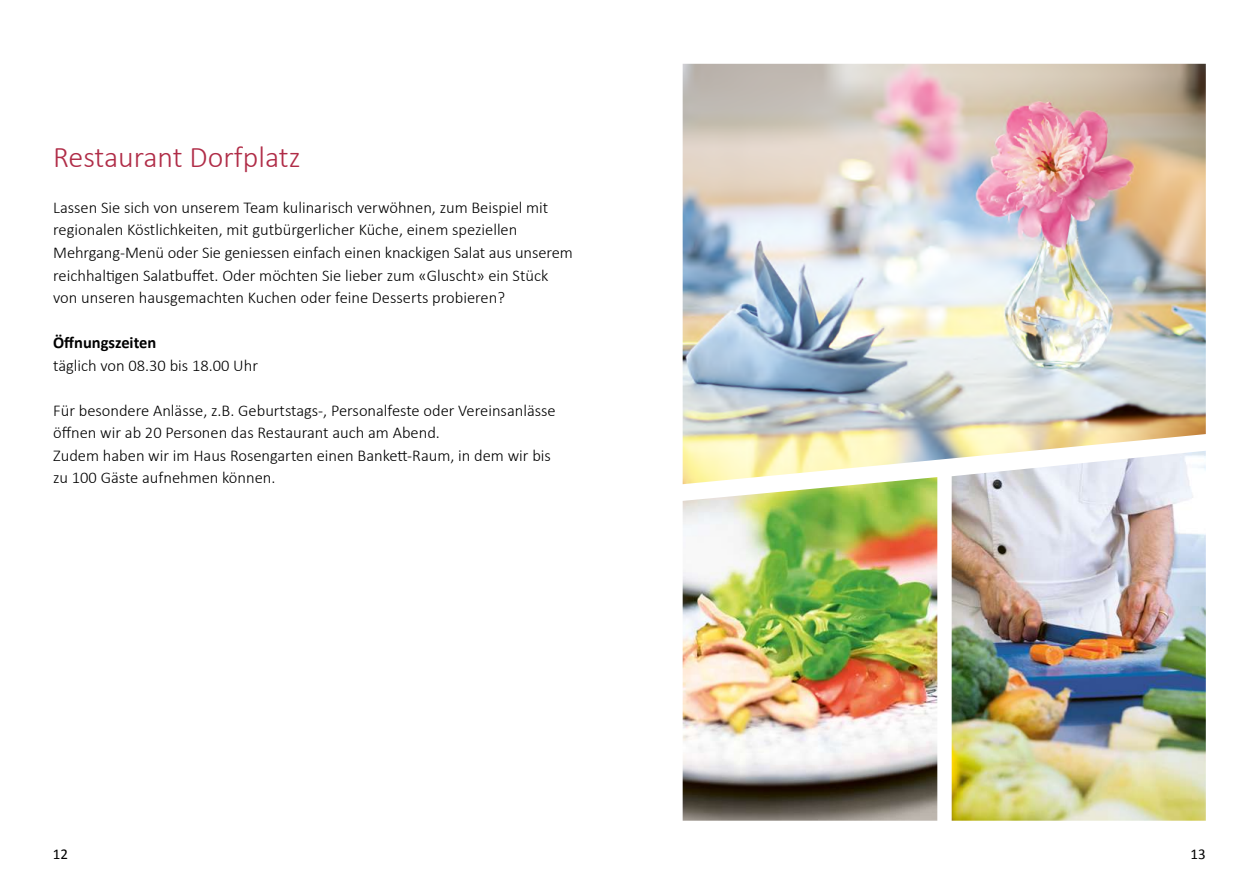
<style>
.page{position:relative;width:1259px;height:893px;background:#fff}
.page>*{position:absolute;margin:0;border:0;box-sizing:border-box;transform-origin:0 0}
.t1{font:300 30px "Calibri";color:#b02c47}
.t2{font:300 16.5px/22.5px "Calibri";color:#000}
.t3{font:700 16.5px "Calibri";color:#000}
.t4{font:15px "Calibri";color:#000}
</style>
<div class="page">
<img style="left:682px;top:64px;width:523px;height:420px">
<img style="left:682px;top:477px;width:255px;height:344px">
<img style="left:951px;top:451px;width:254px;height:370px">
<h1 class="t1" style="left:53px;top:139px;width:249px">Restaurant Dorfplatz</h1>
<p class="t2" style="left:53px;top:196px;width:521px">Lassen Sie sich von unserem Team kulinarisch verwöhnen, zum Beispiel mit regionalen Köstlichkeiten, mit gutbürgerlicher Küche, einem speziellen Mehrgang-Menü oder Sie geniessen einfach einen knackigen Salat aus unserem reichhaltigen Salatbuffet. Oder möchten Sie lieber zum «Gluscht» ein Stück von unseren hausgemachten Kuchen oder feine Desserts probieren?</p>
<p class="t3" style="left:53px;top:332px;width:105px">Öffnungszeiten</p>
<p class="t2" style="left:53px;top:354px;width:206px">täglich von 08.30 bis 18.00 Uhr</p>
<p class="t2" style="left:53px;top:399px;width:504px">Für besondere Anlässe, z.B. Geburtstags-, Personalfeste oder Vereinsanlässe öffnen wir ab 20 Personen das Restaurant auch am Abend.<br>Zudem haben wir im Haus Rosengarten einen Bankett-Raum, in dem wir bis zu 100 Gäste aufnehmen können.</p>
<p class="t4" style="left:53px;top:845px;width:17px">12</p>
<p class="t4" style="left:1190px;top:845px;width:17px">13</p>
</div>
